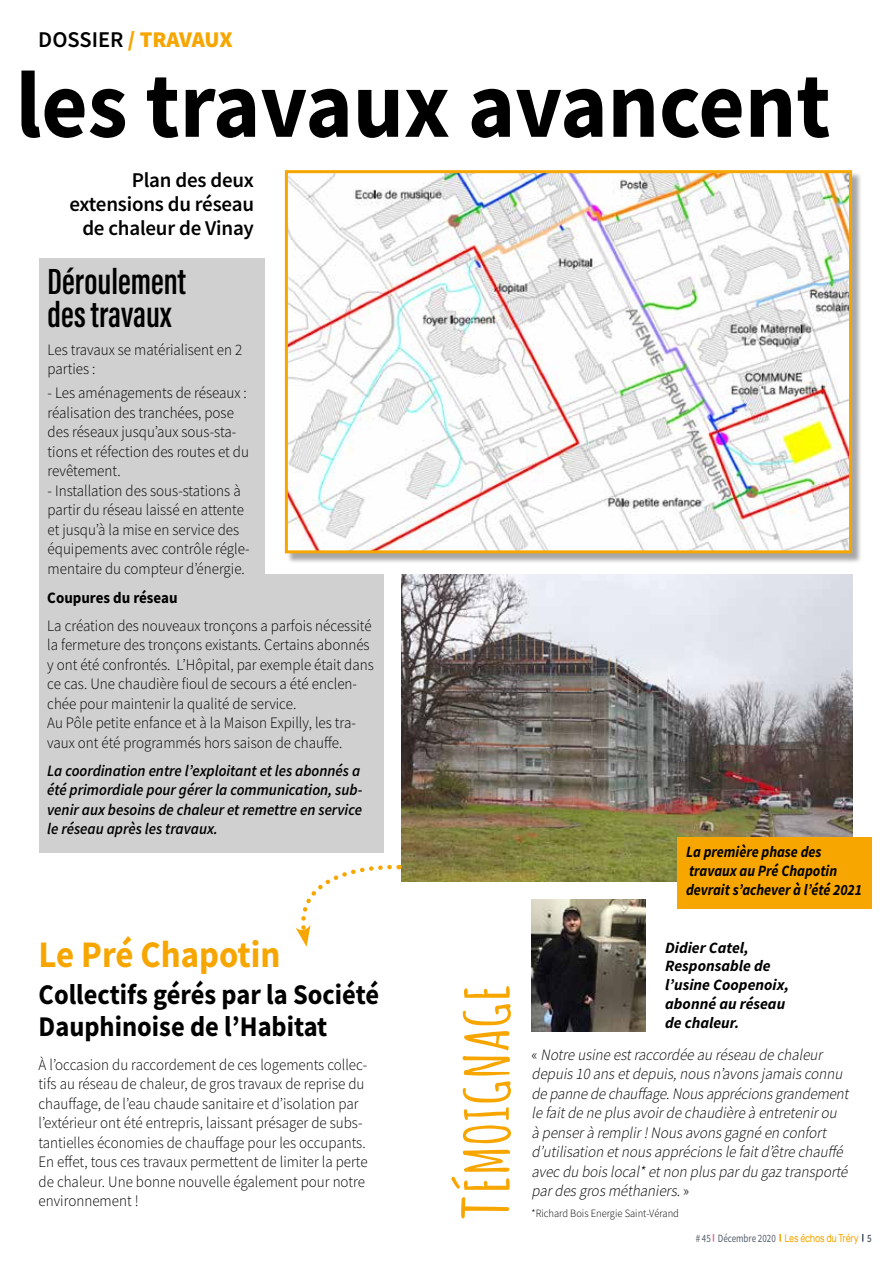
<style>
.page{position:relative;width:893px;height:1263px;background:#fff}
.page>*{position:absolute;margin:0;border:0;box-sizing:border-box;transform-origin:0 0}
.t1{font:700 94.5px "Source Sans Pro";color:#000;scale:.95 1}
.t2{font:60px "Amatic";color:#f7a600;scale:1.18 1}
.t3{font:37.5px/33px "Acumin Variable Concept";color:#000}
.t4{font:700 37.5px "Source Sans Pro";color:#f7a600;scale:.93 1}
.t5{font:700 28.5px/31.5px "Source Sans Pro";color:#000;scale:.93 1}
.t6{font:900 22.5px "Source Sans Pro";letter-spacing:-.01em;color:#f7a600}
.t7{font:600 21px/24px "Source Sans Pro";letter-spacing:-.01em;color:#000;text-align:right}
.t8{font:300 15.9px/19.5px "Source Sans Pro";color:#000;scale:.94 1}
.t9{font:italic 300 15.9px/19.5px "Source Sans Pro";color:#000;scale:.94 1}
.t10{font:italic 600 15.9px/19.5px "Source Sans Pro";color:#000;scale:.94 1}
.t11{font:700 15.9px "Source Sans Pro";color:#000;scale:.94 1}
.t12{font:italic 700 15.75px/18.8px "Source Sans Pro";color:#000}
.t13{font:italic 700 15.75px/18.8px "Source Sans Pro";color:#000;scale:.9 1}
.t14{font:11.1px "Source Sans Pro";color:#535d69;scale:.81 1}
.t15{font:300 11.1px "Source Sans Pro";color:#000;scale:.94 1}
.s1{font-weight:600;color:#000}
.s2{font-family:"DK Lemon Yellow Sun";font-size:68.4px}
.s3{font-style:normal}
.s4{font-family:"Rubik";color:#f7a600}
.s5{font-weight:600}
</style>
<div class="page">
<svg style="left:779px;top:1234px;width:2px;height:7px"></svg>
<div style="left:286px;top:171px;width:576px;height:393px;background:#000;opacity:.35"></div>
<img style="left:289px;top:174px;width:559px;height:375px">
<div style="left:285px;top:170px;width:567px;height:383px;border:3px solid #f7a600"></div>
<img style="left:401px;top:574px;width:451px;height:307px">
<div style="left:678px;top:837px;width:194px;height:72px;background:#f7a600"></div>
<div style="left:39px;top:574px;width:344px;height:279px;background:#d0d0d0"></div>
<div style="left:39px;top:258px;width:225px;height:320px;background:#d0d0d0"></div>
<img style="left:531px;top:899px;width:115px;height:132px">
<svg style="left:295px;top:864px;width:105px;height:83px"></svg>
<h3 class="t6" style="left:38px;top:24px;width:196px"><span class="s1">DOSSIER</span> / TRAVAUX</h3>
<h1 class="t1" style="left:16px;top:41px;width:859px">les travaux avancent</h1>
<h3 class="t7" style="left:69px;top:168px;width:186px">Plan des deux extensions du réseau de chaleur de Vinay</h3>
<h3 class="t3" style="left:48px;top:263px;width:140px">Déroulement des travaux</h3>
<p class="t8" style="left:48px;top:340px;width:209px">Les travaux se matérialisent en 2 parties :</p>
<p class="t8" style="left:48px;top:383px;width:216px">- Les aménagements de réseaux : réalisation des tranchées, pose des réseaux jusqu’aux sous-sta&shy;tions et réfection des routes et du revêtement.</p>
<p class="t8" style="left:48px;top:481px;width:216px">- Installation des sous-stations à partir du réseau laissé en attente et jusqu’à la mise en service des équipements avec contrôle régle&shy;mentaire du compteur d’énergie.</p>
<p class="t11" style="left:47px;top:587px;width:140px">Coupures du réseau</p>
<p class="t8" style="left:47px;top:616px;width:349px">La création des nouveaux tronçons a parfois nécessité la fermeture des tronçons existants. Certains abonnés y ont été confrontés. L’Hôpital, par exemple était dans ce cas. Une chaudière fioul de secours a été enclen&shy;chée pour maintenir la qualité de service.<br>Au Pôle petite enfance et à la Maison Expilly, les tra&shy;vaux ont été programmés hors saison de chauffe.</p>
<p class="t10" style="left:47px;top:760px;width:337px">La coordination entre l’exploitant et les abonnés a été primordiale pour gérer la communication, sub&shy;venir aux besoins de chaleur et remettre en service le réseau après les travaux.</p>
<h3 class="t4" style="left:39px;top:929px;width:262px">Le Pré Chapotin</h3>
<h3 class="t5" style="left:39px;top:979px;width:368px">Collectifs gérés par la Société<br>Dauphinoise de l’Habitat</h3>
<h2 class="t2" style="left:444px;top:1222px;width:203px;rotate:-90deg"><span class="s2">T</span>ÉMOIGNAGE</h2>
<p class="t8" style="left:39px;top:1054px;width:352px">À l’occasion du raccordement de ces logements collec&shy;tifs au réseau de chaleur, de gros travaux de reprise du chauffage, de l’eau chaude sanitaire et d’isolation par l’extérieur ont été entrepris, laissant présager de subs&shy;tantielles économies de chauffage pour les occupants.<br>En effet, tous ces travaux permettent de limiter la perte de chaleur. Une bonne nouvelle également pour notre environnement !</p>
<p class="t13" style="left:686px;top:842px;width:197px">La première phase des travaux au Pré Chapotin devrait s’achever à l’été 2021</p>
<p class="t12" style="left:665px;top:938px;width:125px">Didier Catel,<br>Responsable de l’usine Coopenoix, abonné au réseau de chaleur.</p>
<p class="t9" style="left:531px;top:1045px;width:342px"><span class="s3">«</span> Notre usine estraccordée au réseau de chaleur depuis10 ansetdepuis,nousn’avonsjamaisconnu de panne de chauffage.Nousapprécionsgrandement le faitde ne plusavoirde chaudière à entretenirou à penserà remplir!Nousavonsgagné en confort d’utilisation etnousapprécionsle faitd’être chauffé avec du boislocal*etnon pluspardu gaztransporté pardesgrosméthaniers.<span class="s3">»</span></p>
<p class="t15" style="left:531px;top:1206px;width:158px">*Richard Bois Energie Saint-Vérand</p>
<p class="t14" style="left:696px;top:1231px;width:219px"># 45 Décembre 2020 <span class="s4">Les échos du Tréry</span> <span class="s5">5</span></p>
</div>
